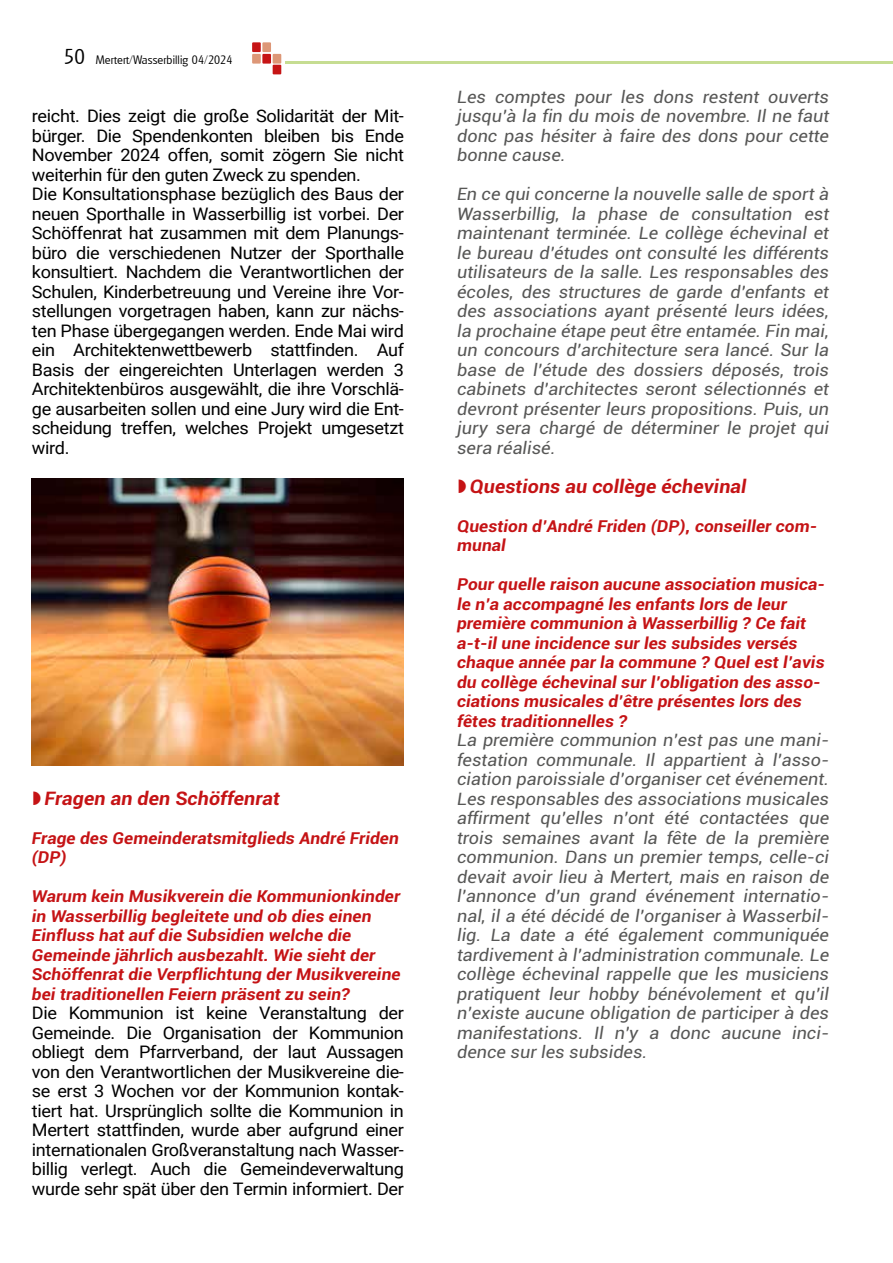
<style>
.page{position:relative;width:893px;height:1263px;background:#fff}
.page>*{position:absolute;margin:0;border:0;box-sizing:border-box;transform-origin:0 0}
.t1{font:italic 700 18.75px "Roboto";letter-spacing:.005em;color:#c51315;scale:1.05 1}
.t2{font:italic 17.25px/19.5px "Roboto";color:#575756;text-align:justify;scale:1.05 1}
.t3{font:17.25px/19.5px "Roboto";letter-spacing:-.02em;color:#000;scale:1.05 1}
.t4{font:italic 700 16.5px/19.5px "Roboto";letter-spacing:.005em;color:#c51315;scale:1.05 1}
.t5{font:300 12px "Glasgow";letter-spacing:.01em;color:#000}
.s1{font-size:21px}
</style>
<div class="page">
<div style="left:252px;top:42px;width:9px;height:10px;background:#c61415"></div>
<div style="left:262px;top:54px;width:9px;height:10px;background:#c61415"></div>
<div style="left:273px;top:65px;width:8px;height:9px;background:#c61415"></div>
<div style="left:262px;top:42px;width:9px;height:10px;background:#dd9777"></div>
<div style="left:252px;top:54px;width:9px;height:10px;background:#dd9777"></div>
<div style="left:273px;top:54px;width:8px;height:10px;background:#dd9777"></div>
<hr style="left:285px;top:62px;width:608px;height:2px;background:#a6ca56">
<img style="left:32px;top:478px;width:372px;height:287px">
<p class="t5" style="left:64px;top:52px;width:170px"><span class="s1">50</span> Mertert/Wasserbillig 04/2024</p>
<p class="t3" style="left:32px;top:106px;width:356px">reicht. Dies zeigt die große Solidarität der Mit&shy;bürger. Die Spendenkonten bleiben bis Ende November 2024 offen, somit zögern Sie nicht weiterhin für den guten Zweck zu spenden.<br>Die Konsultationsphase bezüglich des Baus der neuen Sporthalle in Wasserbillig ist vorbei. Der Schöffenrat hat zusammen mit dem Planungs&shy;büro die verschiedenen Nutzer der Sporthalle konsultiert. Nachdem die Verantwortlichen der Schulen, Kinderbetreuung und Vereine ihre Vor&shy;stellungen vorgetragen haben, kann zur nächs&shy;ten Phase übergegangen werden. Ende Mai wird ein Architektenwettbewerb stattfinden. Auf Basis der eingereichten Unterlagen werden 3<br>Architektenbüros ausgewählt, die ihre Vorschlä&shy;ge ausarbeiten sollen und eine Jury wird die Ent&shy;scheidung treffen, welches Projekt umgesetzt wird.</p>
<p class="t1" style="left:45px;top:785px;width:226px">Fragen an den Schöffenrat</p>
<p class="t4" style="left:32px;top:828px;width:351px">Frage des Gemeinderatsmitglieds André Friden (DP)</p>
<p class="t4" style="left:32px;top:886px;width:353px">Warum kein Musikverein die Kommunionkinder in Wasserbillig begleitete und ob dies einen Einfluss hat auf die Subsidien welche die Gemeinde jährlich ausbezahlt. Wie sieht der Schöffenrat die Verpflichtung der Musikvereine bei traditionellen Feiern präsent zu sein?</p>
<p class="t3" style="left:32px;top:1003px;width:356px;text-align:justify">Die Kommunion ist keine Veranstaltung der Gemeinde. Die Organisation der Kommunion obliegt dem Pfarrverband, der laut Aussagen von den Verantwortlichen der Musikvereine die&shy;se erst 3 Wochen vor der Kommunion kontak&shy;tiert hat. Ursprünglich sollte die Kommunion in Mertert stattfinden, wurde aber aufgrund einer internationalen Großveranstaltung nach Wasser&shy;billig verlegt. Auch die Gemeindeverwaltung wurde sehr spät über den Termin informiert. Der</p>
<p class="t2" style="left:457px;top:86px;width:356px">Les comptes pour les dons restent ouverts jusqu’à la fin du mois de novembre. Il ne faut donc pas hésiter à faire des dons pour cette bonne cause.</p>
<p class="t2" style="left:457px;top:184px;width:356px">En ce qui concerne la nouvelle salle de sport à Wasserbillig, la phase de consultation est maintenant terminée. Le collège échevinal et le bureau d’études ont consulté les différents utilisateurs de la salle. Les responsables des écoles, des structures de garde d’enfants et des associations ayant présenté leurs idées, la prochaine étape peut être entamée. Fin mai, un concours d’architecture sera lancé. Sur la base de l’étude des dossiers déposés, trois cabinets d’architectes seront sélectionnés et devront présenter leurs propositions. Puis, un jury sera chargé de déterminer le projet qui sera réalisé.</p>
<p class="t1" style="left:470px;top:473px;width:265px">Questions au collège échevinal</p>
<p class="t4" style="left:457px;top:516px;width:345px">Question d’André Friden (DP), conseiller com&shy;munal</p>
<p class="t4" style="left:457px;top:574px;width:352px">Pour quelle raison aucune association musica&shy;le n’a accompagné les enfants lors de leur première communion à Wasserbillig ? Ce fait a-t-il une incidence sur les subsides versés chaque année par la commune ? Quel est l’avis du collège échevinal sur l’obligation des asso&shy;ciations musicales d’être présentes lors des fêtes traditionnelles ?</p>
<p class="t2" style="left:457px;top:730px;width:356px">La première communion n’est pas une mani&shy;festation communale. Il appartient à l’asso&shy;ciation paroissiale d’organiser cet événement.<br>Les responsables des associations musicales affirment qu’elles n’ont été contactées que trois semaines avant la fête de la première communion. Dans un premier temps, celle-ci devait avoir lieu à Mertert, mais en raison de l’annonce d’un grand événement internatio&shy;nal, il a été décidé de l’organiser à Wasserbil&shy;lig. La date a été également communiquée tardivement à l’administration communale. Le collège échevinal rappelle que les musiciens pratiquent leur hobby bénévolement et qu’il n’existe aucune obligation de participer à des manifestations. Il n’y a donc aucune inci&shy;dence sur les subsides.</p>
</div>
